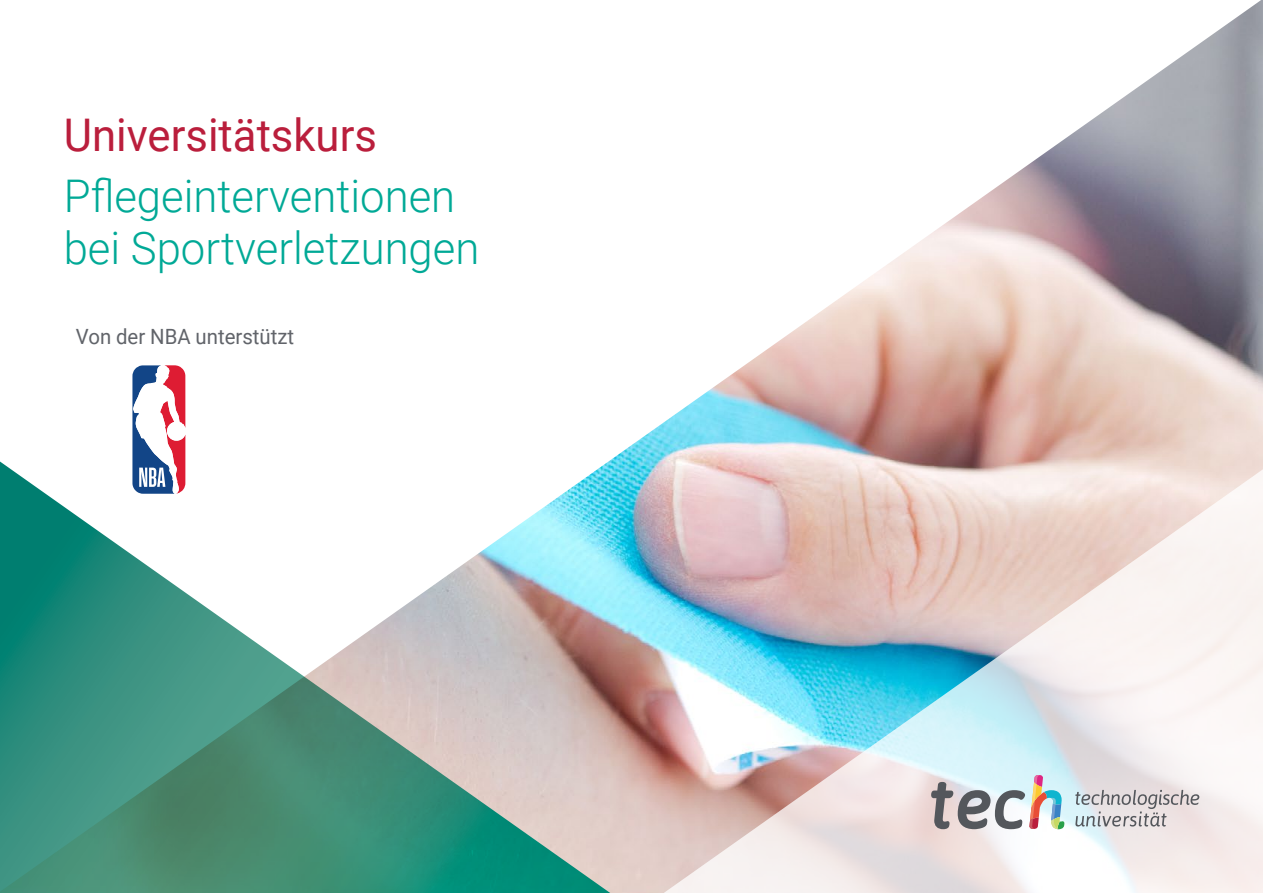
<style>
.page{position:relative;width:1263px;height:893px;background:#fff}
.page>*{position:absolute;margin:0;border:0;box-sizing:border-box;transform-origin:0 0}
.t1{font:300 45px/52.5px "Roboto";color:#00a996}
.t2{font:45px "Roboto";color:#ba1e3c}
.t3{font:21px "Roboto";color:#61646a}
</style>
<div class="page">
<img style="left:185px;top:0;width:1078px;height:454px">
<svg style="left:0;top:446px;width:640px;height:447px"></svg>
<img style="left:634px;top:454px;width:629px;height:439px">
<svg style="left:132px;top:365px;width:53px;height:129px"></svg>
<svg style="left:931px;top:775px;width:133px;height:54px;background:#b8babc"></svg>
<svg style="left:1075px;top:790px;width:124px;height:36px;background:#cac6c9"></svg>
<p class="t2" style="left:64px;top:103px;width:315px">Universitätskurs</p>
<p class="t1" style="left:64px;top:168px;width:417px">Pflegeinterventionen bei Sportverletzungen</p>
<p class="t3" style="left:76px;top:322px;width:220px">Von der NBA unterstützt</p>
</div>
